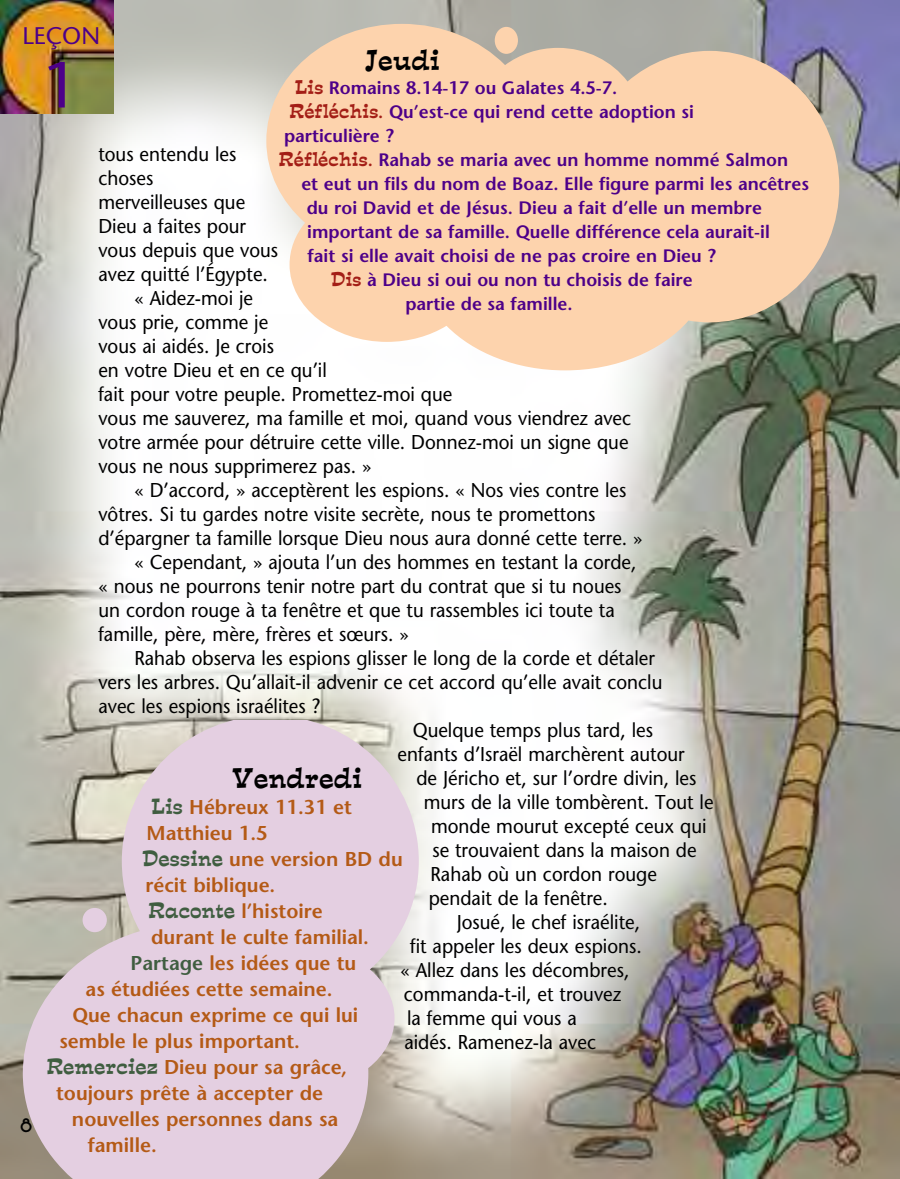
<style>
.page{position:relative;width:900px;height:1179px;background:#fff}
.page>*{position:absolute;margin:0;border:0;box-sizing:border-box;transform-origin:0 0}
.t1{font:64px "Stone Sans";color:#4d0089}
.t2{font:26px "Estro Font";color:#000}
.t3{font:24px "Stone Sans";color:#4d0089}
.t4{font:20px "Stone Sans";color:#000;scale:.94 1}
.t5{font:600 20px "Stone Sans";color:#b45a16}
.t6{font:700 20px "New Garden";color:#000}
.t7{font:600 18px "Stone Sans";color:#4d0089}
.s1{font-family:"Estro Font";font-weight:400;color:#a31e16}
.s2{color:#a31e16}
.s3{font-family:"Estro Font";font-weight:400;color:#3f5d40}
.s4{color:#3f5d40}
</style>
<div class="page">
<img style="left:0;top:0;width:900px;height:1179px">
<img style="left:0;top:0;width:114px;height:114px">
<svg style="left:23px;top:720px;width:396px;height:459px;background:#dac9d3"></svg>
<div style="left:83px;top:908px;width:24px;height:24px;background:#e4cfe1;border-radius:50%"></div>
<svg style="left:266px;top:24px;width:573px;height:346px;background:#ecccae"></svg>
<div style="left:495px;top:27px;width:23px;height:27px;background:#fdd3ad;border-radius:50%"></div>
<p class="t3" style="left:22px;top:26px;width:79px">LEÇON</p>
<h1 class="t1" style="left:43px;top:60px;width:38px">1</h1>
<h2 class="t2" style="left:366px;top:46px;width:75px">Jeudi</h2>
<p class="t7" style="left:295px;top:81px;width:324px"><span class="s1">Lis</span> Romains 8.14-17 ou Galates 4.5-7.</p>
<p class="t7" style="left:289px;top:105px;width:406px"><span class="s1">Réfléchis</span><span class="s2">.</span> Qu’est-ce qui rend cette adoption si</p>
<p class="t7" style="left:284px;top:129px;width:111px">particulière ?</p>
<p class="t7" style="left:279px;top:153px;width:511px"><span class="s1">Réfléchis</span><span class="s2">.</span> Rahab se maria avec un homme nommé Salmon</p>
<p class="t7" style="left:301px;top:177px;width:509px">et eut un fils du nom de Boaz. Elle figure parmi les ancêtres</p>
<p class="t7" style="left:307px;top:201px;width:457px">du roi David et de Jésus. Dieu a fait d’elle un membre</p>
<p class="t7" style="left:307px;top:225px;width:464px">important de sa famille. Quelle différence cela aurait-il</p>
<p class="t7" style="left:308px;top:249px;width:410px">fait si elle avait choisi de ne pas croire en Dieu ?</p>
<p class="t7" style="left:331px;top:273px;width:363px"><span class="s1">Dis</span> à Dieu si oui ou non tu choisis de faire</p>
<p class="t7" style="left:405px;top:297px;width:169px">partie de sa famille.</p>
<p class="t4" style="left:98px;top:146px;width:148px">tous entendu les</p>
<p class="t4" style="left:98px;top:170px;width:60px">choses</p>
<p class="t4" style="left:98px;top:194px;width:158px">merveilleuses que</p>
<p class="t4" style="left:98px;top:218px;width:159px">Dieu a faites pour</p>
<p class="t4" style="left:98px;top:242px;width:193px">vous depuis que vous</p>
<p class="t4" style="left:98px;top:266px;width:182px">avez quitté l’Égypte.</p>
<p class="t4" style="left:134px;top:290px;width:128px">« Aidez-moi je</p>
<p class="t4" style="left:98px;top:314px;width:182px">vous prie, comme je</p>
<p class="t4" style="left:98px;top:338px;width:188px">vous ai aidés. Je crois</p>
<p class="t4" style="left:98px;top:362px;width:245px">en votre Dieu et en ce qu’il</p>
<p class="t4" style="left:98px;top:386px;width:378px">fait pour votre peuple. Promettez-moi que</p>
<p class="t4" style="left:98px;top:410px;width:568px">vous me sauverez, ma famille et moi, quand vous viendrez avec</p>
<p class="t4" style="left:98px;top:434px;width:566px">votre armée pour détruire cette ville. Donnez-moi un signe que</p>
<p class="t4" style="left:98px;top:458px;width:292px">vous ne nous supprimerez pas. »</p>
<p class="t4" style="left:134px;top:482px;width:525px">« D’accord, » acceptèrent les espions. « Nos vies contre les</p>
<p class="t4" style="left:98px;top:506px;width:530px">vôtres. Si tu gardes notre visite secrète, nous te promettons</p>
<p class="t4" style="left:98px;top:530px;width:580px">d’épargner ta famille lorsque Dieu nous aura donné cette terre. »</p>
<p class="t4" style="left:134px;top:554px;width:536px">« Cependant, » ajouta l’un des hommes en testant la corde,</p>
<p class="t4" style="left:98px;top:578px;width:558px">« nous ne pourrons tenir notre part du contrat que si tu noues</p>
<p class="t4" style="left:98px;top:602px;width:551px">un cordon rouge à ta fenêtre et que tu rassembles ici toute ta</p>
<p class="t4" style="left:98px;top:626px;width:332px">famille, père, mère, frères et sœurs. »</p>
<p class="t4" style="left:134px;top:650px;width:555px">Rahab observa les espions glisser le long de la corde et détaler</p>
<p class="t4" style="left:98px;top:674px;width:602px">vers les arbres. Qu’allait-il advenir ce cet accord qu’elle avait conclu</p>
<p class="t4" style="left:98px;top:698px;width:238px">avec les espions israélites ?</p>
<p class="t4" style="left:413px;top:722px;width:257px">Quelque temps plus tard, les</p>
<p class="t4" style="left:398px;top:746px;width:307px">enfants d’Israël marchèrent autour</p>
<p class="t4" style="left:416px;top:770px;width:299px">de Jéricho et, sur l’ordre divin, les</p>
<p class="t4" style="left:424px;top:794px;width:310px">murs de la ville tombèrent. Tout le</p>
<p class="t4" style="left:431px;top:818px;width:295px">monde mourut excepté ceux qui</p>
<p class="t4" style="left:432px;top:842px;width:283px">se trouvaient dans la maison de</p>
<p class="t4" style="left:431px;top:866px;width:242px">Rahab où un cordon rouge</p>
<p class="t4" style="left:429px;top:890px;width:192px">pendait de la fenêtre.</p>
<p class="t4" style="left:457px;top:914px;width:197px">Josué, le chef israélite,</p>
<p class="t4" style="left:410px;top:938px;width:248px">fit appeler les deux espions.</p>
<p class="t4" style="left:400px;top:962px;width:245px">« Allez dans les décombres,</p>
<p class="t4" style="left:404px;top:986px;width:233px">commanda-t-il, et trouvez</p>
<p class="t4" style="left:407px;top:1010px;width:182px">la femme qui vous a</p>
<p class="t4" style="left:404px;top:1034px;width:205px">aidés. Ramenez-la avec</p>
<h2 class="t2" style="left:232px;top:764px;width:132px">Vendredi</h2>
<p class="t5" style="left:151px;top:799px;width:202px"><span class="s3">Lis</span> Hébreux 11.31 et</p>
<p class="t5" style="left:147px;top:825px;width:122px">Matthieu 1.5</p>
<p class="t5" style="left:142px;top:851px;width:262px"><span class="s3">Dessine</span> une version BD du</p>
<p class="t5" style="left:145px;top:877px;width:132px">récit biblique.</p>
<p class="t5" style="left:149px;top:903px;width:176px"><span class="s3">Raconte</span> l’histoire</p>
<p class="t5" style="left:151px;top:929px;width:219px">durant le culte familial.</p>
<p class="t5" style="left:131px;top:955px;width:227px"><span class="s4">Partage</span> les idées que tu</p>
<p class="t5" style="left:86px;top:981px;width:248px">as étudiées cette semaine.</p>
<p class="t5" style="left:72px;top:1007px;width:287px">Que chacun exprime ce qui lui</p>
<p class="t5" style="left:59px;top:1033px;width:242px">semble le plus important.</p>
<p class="t5" style="left:47px;top:1059px;width:302px"><span class="s3">Remerciez</span> Dieu pour sa grâce,</p>
<p class="t5" style="left:56px;top:1085px;width:269px">toujours prête à accepter de</p>
<p class="t5" style="left:72px;top:1111px;width:268px">nouvelles personnes dans sa</p>
<p class="t5" style="left:88px;top:1137px;width:70px">famille.</p>
<p class="t6" style="left:20px;top:1113px;width:14px">8</p>
</div>
